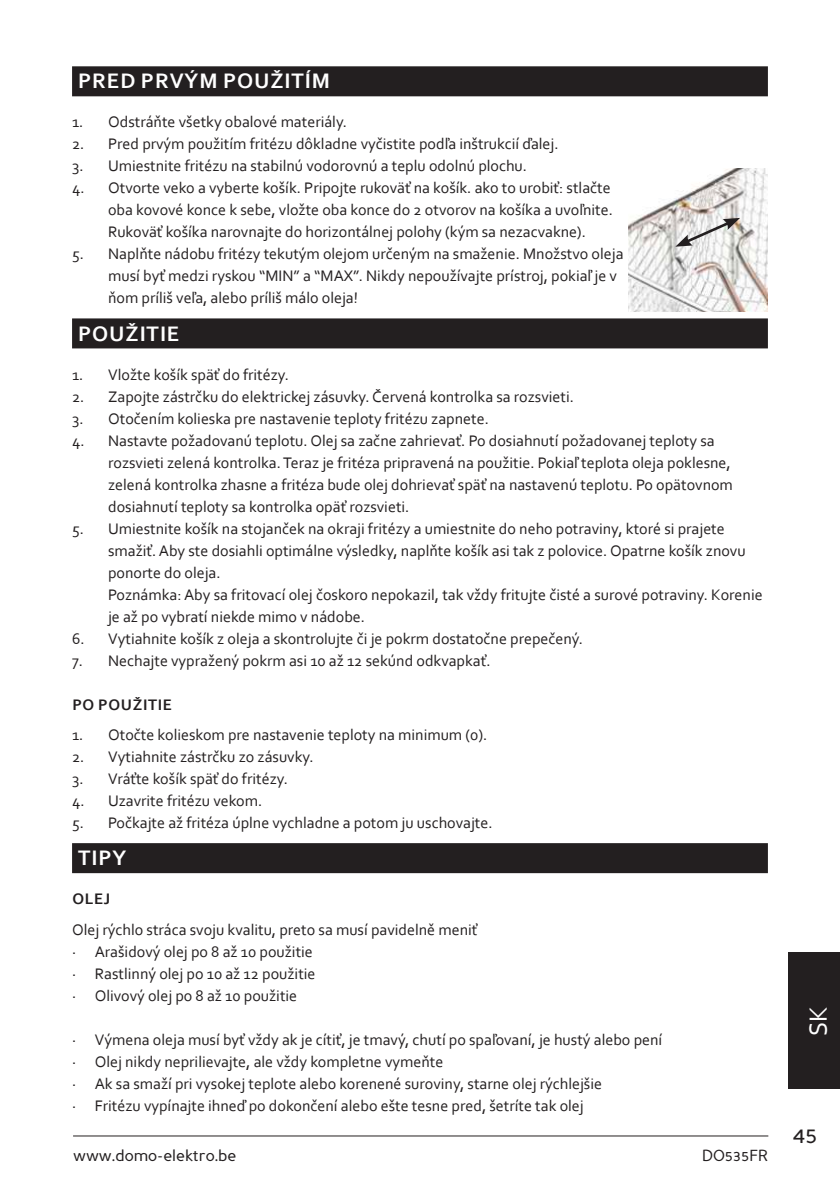
<style>
.page{position:relative;width:840px;height:1191px;background:#fff}
.page>*{position:absolute;margin:0;border:0;box-sizing:border-box;transform-origin:0 0}
.t1{font:26px "Corbel";color:#fff}
.t2{font:24px "Perspective Sans";color:#231f20}
.t3{font:700 22px "Corbel";letter-spacing:.04em;color:#fff}
.t4{font:16px/22px "Corbel";color:#231f20}
.t5{font:16px "Perspective Sans";color:#231f20}
.t6{font:700 16px "Corbel";letter-spacing:.04em;color:#231f20}
</style>
<div class="page">
<hr style="left:73px;top:1135px;width:694px;height:1px;background:#231f20">
<div style="left:788px;top:952px;width:51px;height:137px;background:#231f20"></div>
<div style="left:72px;top:66px;width:695px;height:30px;background:#231f20"></div>
<div style="left:72px;top:318px;width:695px;height:30px;background:#231f20"></div>
<div style="left:72px;top:843px;width:695px;height:30px;background:#231f20"></div>
<img style="left:628px;top:169px;width:139px;height:143px">
<svg style="left:675px;top:218px;width:64px;height:29px"></svg>
<h3 class="t3" style="left:78px;top:67px;width:253px">PRED PRVÝM POUŽITÍM</h3>
<p class="t4" style="left:72px;top:112px;width:276px">1. Odstráňte všetky obalové materiály.</p>
<p class="t4" style="left:72px;top:134px;width:487px">2. Pred prvým použitím fritézu dôkladne vyčistite podľa inštrukcií ďalej.</p>
<p class="t4" style="left:72px;top:156px;width:456px">3. Umiestnite fritézu na stabilnú vodorovnú a teplu odolnú plochu.</p>
<p class="t4" style="left:108px;top:178px;width:506px;text-indent:-36px">4. Otvorte veko a vyberte košík. Pripojte rukoväť na košík. ako to urobiť: stlačte oba kovové konce k sebe, vložte oba konce do 2 otvorov na košíka a uvoľnite.<br>Rukoväť košíka narovnajte do horizontálnej polohy (kým sa nezacvakne).</p>
<p class="t4" style="left:108px;top:244px;width:516px;text-indent:-36px">5. Naplňte nádobu fritézy tekutým olejom určeným na smaženie. Množstvo oleja musí byť medzi ryskou “MIN” a “MAX”. Nikdy nepoužívajte prístroj, pokiaľ je v ňom príliš veľa, alebo príliš málo oleja!</p>
<h3 class="t3" style="left:78px;top:319px;width:103px">POUŽITIE</h3>
<p class="t4" style="left:72px;top:364px;width:218px">1. Vložte košík späť do fritézy.</p>
<p class="t4" style="left:72px;top:386px;width:503px">2. Zapojte zástrčku do elektrickej zásuvky. Červená kontrolka sa rozsvieti.</p>
<p class="t4" style="left:72px;top:408px;width:418px">3. Otočením kolieska pre nastavenie teploty fritézu zapnete.</p>
<p class="t4" style="left:108px;top:430px;width:626px;text-indent:-36px">4. Nastavte požadovanú teplotu. Olej sa začne zahrievať. Po dosiahnutí požadovanej teploty sa rozsvieti zelená kontrolka. Teraz je fritéza pripravená na použitie. Pokiaľ teplota oleja poklesne, zelená kontrolka zhasne a fritéza bude olej dohrievať späť na nastavenú teplotu. Po opätovnom dosiahnutí teploty sa kontrolka opäť rozsvieti.</p>
<p class="t4" style="left:108px;top:518px;width:655px;text-indent:-36px">5. Umiestnite košík na stojanček na okraji fritézy a umiestnite do neho potraviny, ktoré si prajete smažiť. Aby ste dosiahli optimálne výsledky, naplňte košík asi tak z polovice. Opatrne košík znovu ponorte do oleja.<br>Poznámka: Aby sa fritovací olej čoskoro nepokazil, tak vždy fritujte čisté a surové potraviny. Korenie je až po vybratí niekde mimo v nádobe.</p>
<p class="t4" style="left:72px;top:628px;width:512px">6. Vytiahnite košík z oleja a skontrolujte či je pokrm dostatočne prepečený.</p>
<p class="t4" style="left:72px;top:650px;width:420px">7. Nechajte vypražený pokrm asi 10 až 12 sekúnd odkvapkať.</p>
<p class="t6" style="left:72px;top:694px;width:101px">PO POUŽITIE</p>
<p class="t4" style="left:72px;top:724px;width:416px">1. Otočte kolieskom pre nastavenie teploty na minimum (0).</p>
<p class="t4" style="left:72px;top:746px;width:243px">2. Vytiahnite zástrčku zo zásuvky.</p>
<p class="t4" style="left:72px;top:768px;width:217px">3. Vráťte košík späť do fritézy.</p>
<p class="t4" style="left:72px;top:790px;width:191px">4. Uzavrite fritézu vekom.</p>
<p class="t4" style="left:72px;top:812px;width:422px">5. Počkajte až fritéza úplne vychladne a potom ju uschovajte.</p>
<h3 class="t3" style="left:78px;top:847px;width:50px">TIPY</h3>
<p class="t6" style="left:72px;top:891px;width:39px">OLEJ</p>
<p class="t4" style="left:72px;top:918px;width:406px">Olej rýchlo stráca svoju kvalitu, preto sa musí pavidelně meniť · Arašidový olej po 8 až 10 použitie<br>· Rastlinný olej po 10 až 12 použitie<br>· Olivový olej po 8 až 10 použitie</p>
<p class="t4" style="left:72px;top:1029px;width:591px">· Výmena oleja musí byť vždy ak je cítiť, je tmavý, chutí po spaľovaní, je hustý alebo pení · Olej nikdy neprilievajte, ale vždy kompletne vymeňte<br>· Ak sa smaží pri vysokej teplote alebo korenené suroviny, starne olej rýchlejšie<br>· Fritézu vypínajte ihneď po dokončení alebo ešte tesne pred, šetríte tak olej</p>
<p class="t5" style="left:73px;top:1146px;width:165px">www.domo-elektro.be</p>
<p class="t5" style="left:701px;top:1146px;width:68px">DO535FR</p>
<h1 class="t1" style="left:802px;top:1036px;width:32px;rotate:-90deg">SK</h1>
<h2 class="t2" style="left:792px;top:1120px;width:26px">45</h2>
</div>
